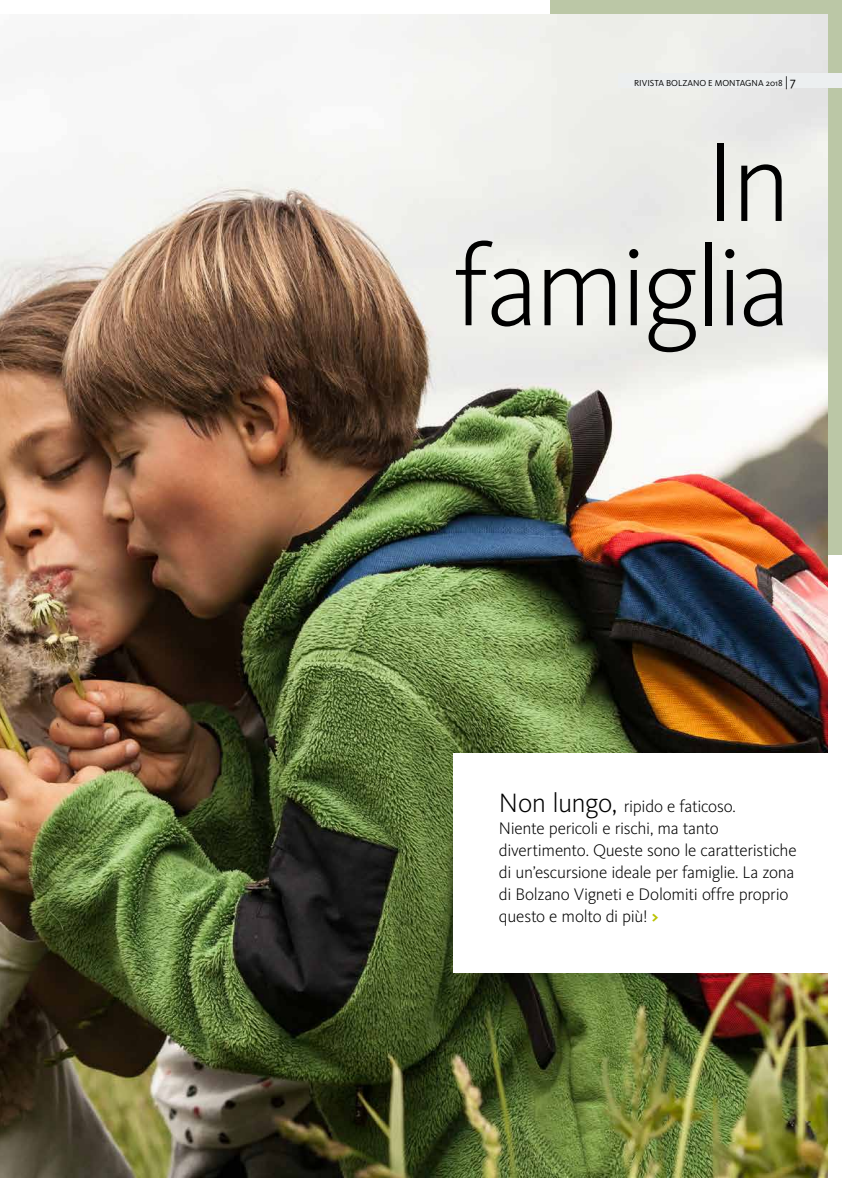
<style>
.page{position:relative;width:842px;height:1191px;background:#fff}
.page>*{position:absolute;margin:0;border:0;box-sizing:border-box;transform-origin:0 0}
.t1{font:300 115.8px/104.3px "Kievit OT";letter-spacing:-.04em;color:#000;text-align:right}
.t2{font:300 17.4px/22px "Kievit OT";letter-spacing:-.015em;color:#000}
.t3{font:9px "Kievit OT";color:#000}
.s1{font-size:13px}
.s2{font-size:27.5px}
.s3{font-weight:700;color:#bac300}
</style>
<div class="page">
<div style="left:550px;top:0;width:292px;height:555px;background:#bbc7a6"></div>
<img style="left:0;top:14px;width:828px;height:1163px">
<div style="left:454px;top:752px;width:388px;height:220px;background:#fff"></div>
<div style="left:618px;top:73px;width:224px;height:15px;background:#eceff0"></div>
<p class="t3" style="left:634px;top:78px;width:163px">RIVISTA BOLZANO E MONTAGNA 2018 <span class="s1">| 7</span></p>
<h1 class="t1" style="left:453px;top:132px;width:339px">In famiglia</h1>
<p class="t2" style="left:499px;top:795px;width:299px"><span class="s2">Non lungo,</span> ripido e faticoso.<br>Niente pericoli e rischi, ma tanto divertimento. Queste sono le caratteristiche di un’escursione ideale per famiglie. La zona di Bolzano Vigneti e Dolomiti offre proprio questo e molto di più! <span class="s3">&gt;</span></p>
</div>
